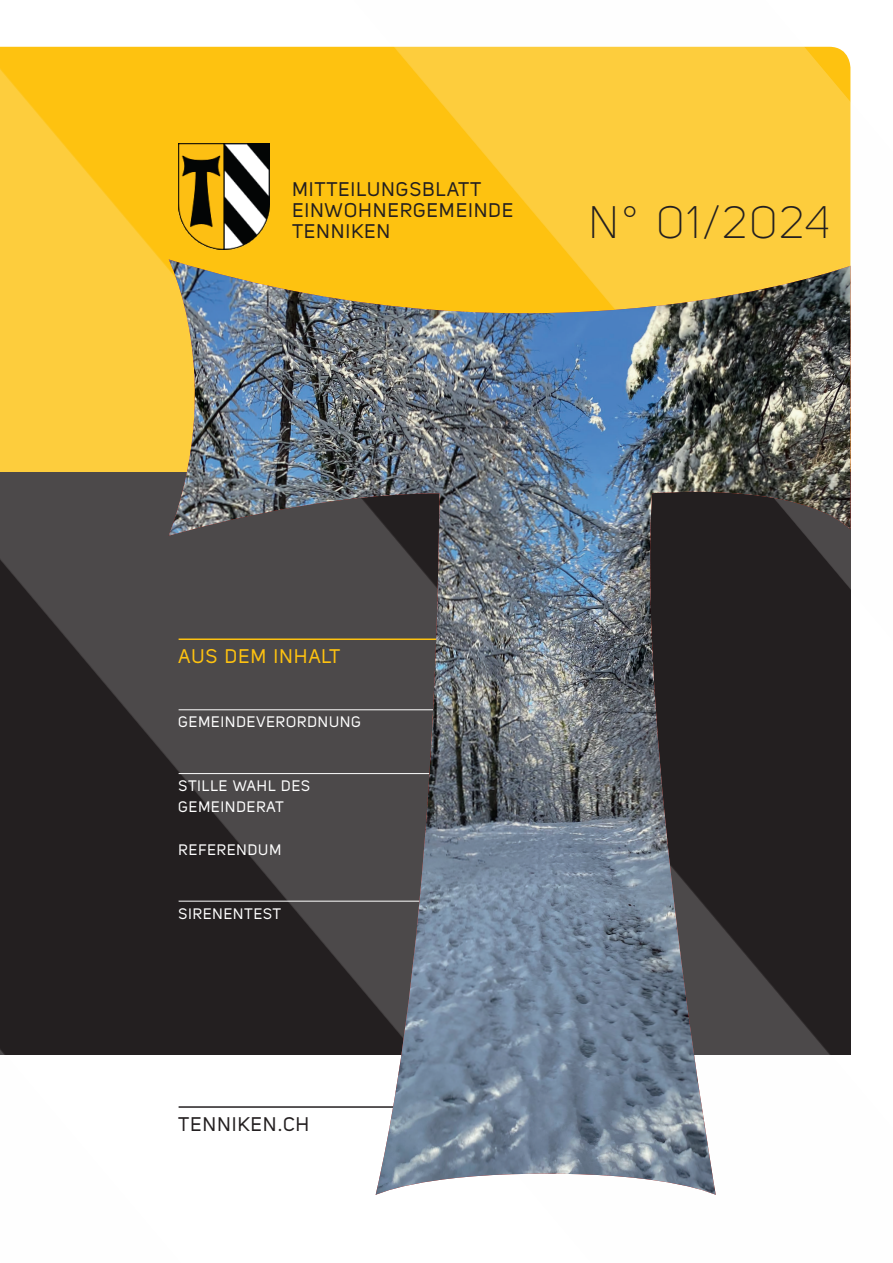
<style>
.page{position:relative;width:893px;height:1263px;background:#fff}
.page>*{position:absolute;margin:0;border:0;box-sizing:border-box;transform-origin:0 0}
.t1{font:45px "Uni Sans Light";letter-spacing:.06em;color:#231f20}
.t2{font:19.5px/21.3px "Uni Sans Regular";letter-spacing:.06em;color:#231f20}
.t3{font:19.5px "Uni Sans Regular";letter-spacing:.06em;color:#fec210}
.t4{font:15px/21.3px "Uni Sans Regular";letter-spacing:.06em;color:#fff}
</style>
<div class="page">
<img style="left:0;top:46px;width:851px;height:1009px">
<img style="left:169px;top:259px;width:681px;height:936px">
<h2 class="t2" style="left:292px;top:178px;width:223px">MITTEILUNGSBLATT<br>EINWOHNERGEMEINDE<br>TENNIKEN</h2>
<h1 class="t1" style="left:588px;top:197px;width:242px">N° 01/2024</h1>
<h2 class="t3" style="left:179px;top:645px;width:163px">AUS DEM INHALT</h2>
<p class="t4" style="left:179px;top:711px;width:184px">GEMEINDEVERORDNUNG</p>
<p class="t4" style="left:179px;top:775px;width:133px">STILLE WAHL DES<br>GEMEINDERAT</p>
<p class="t4" style="left:179px;top:839px;width:104px">REFERENDUM</p>
<p class="t4" style="left:179px;top:902px;width:104px">SIRENENTEST</p>
<h2 class="t2" style="left:179px;top:1113px;width:132px">TENNIKEN.CH</h2>
</div>
